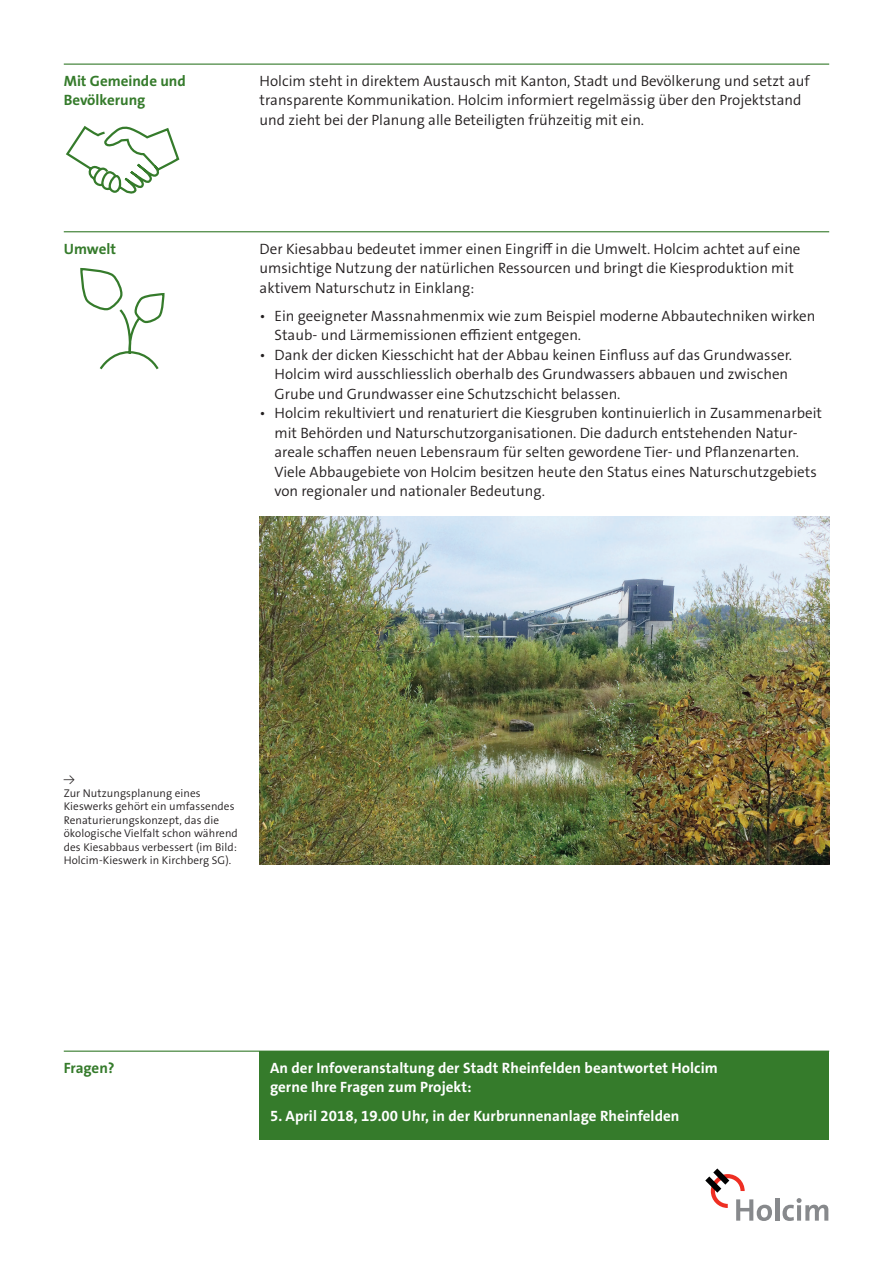
<style>
.page{position:relative;width:893px;height:1263px;background:#fff}
.page>*{position:absolute;margin:0;border:0;box-sizing:border-box;transform-origin:0 0}
.t1{font:15px/19.5px "The Sans LP4 Se Lig";color:#231f20}
.t2{font:15px/19.5px "The Sans LP7 Bld";letter-spacing:.005em;color:#fff}
.t3{font:15px/19.5px "The Sans LP7 Bld";color:#357b2b}
.t4{font:11.25px/13.5px "The Sans LP4 Se Lig";letter-spacing:.01em;color:#231f20}
</style>
<div class="page">
<img style="left:260px;top:517px;width:569px;height:347px">
<hr style="left:64px;top:1050px;width:765px;height:2px;background:#357b2b">
<hr style="left:64px;top:231px;width:765px;height:1px;background:#357b2b">
<hr style="left:64px;top:64px;width:765px;height:1px;background:#357b2b">
<div style="left:260px;top:1051px;width:569px;height:89px;background:#357b2b"></div>
<svg style="left:66px;top:126px;width:114px;height:68px"></svg>
<svg style="left:80px;top:267px;width:85px;height:103px"></svg>
<hr style="left:775px;top:1198px;width:4px;height:23px;background:#87898c">
<svg style="left:782px;top:1198px;width:46px;height:23px"></svg>
<svg style="left:705px;top:1168px;width:67px;height:53px"></svg>
<p class="t3" style="left:64px;top:71px;width:124px">Mit Gemeinde und<br>Bevölkerung</p>
<p class="t3" style="left:64px;top:239px;width:54px">Umwelt</p>
<p class="t1" style="left:260px;top:71px;width:551px">Holcim steht in direktem Austausch mit Kanton, Stadt und Bevölkerung und setzt auf transparente Kommunikation. Holcim informiert regelmässig über den Projektstand und zieht bei der Planung alle Beteiligten frühzeitig mit ein.</p>
<p class="t1" style="left:260px;top:239px;width:542px">Der Kiesabbau bedeutet immer einen Eingriff in die Umwelt. Holcim achtet auf eine umsichtige Nutzung der natürlichen Ressourcen und bringt die Kiesproduktion mit aktivem Naturschutz in Einklang:</p>
<p class="t1" style="left:274px;top:306px;width:542px;text-indent:-15px">• Ein geeigneter Massnahmenmix wie zum Beispiel moderne Abbautechniken wirken<br>Staub- und Lärmemissionen effizient entgegen.</p>
<p class="t1" style="left:274px;top:345px;width:519px;text-indent:-15px">• Dank der dicken Kiesschicht hat der Abbau keinen Einfluss auf das Grundwasser.<br>Holcim wird ausschliesslich oberhalb des Grundwassers abbauen und zwischen<br>Grube und Grundwasser eine Schutzschicht belassen.</p>
<p class="t1" style="left:274px;top:403px;width:549px;text-indent:-15px">• Holcim rekultiviert und renaturiert die Kiesgruben kontinuierlich in Zusammenarbeit mit Behörden und Naturschutzorganisationen. Die dadurch entstehenden Natur&shy;areale schaffen neuen Lebensraum für selten gewordene Tier- und Pflanzenarten.<br>Viele Abbaugebiete von Holcim besitzen heute den Status eines Naturschutzgebiets von regionaler und nationaler Bedeutung.</p>
<p class="t4" style="left:64px;top:773px;width:176px">→<br>Zur Nutzungsplanung eines<br>Kieswerks gehört ein umfassendes<br>Renaturierungskonzept, das die ökologische Vielfalt schon während des Kiesabbaus verbessert (im Bild:<br>Holcim-Kieswerk in Kirchberg SG).</p>
<p class="t3" style="left:64px;top:1058px;width:52px">Fragen?</p>
<p class="t2" style="left:270px;top:1058px;width:449px">An der Infoveranstaltung der Stadt Rheinfelden beantwortet Holcim gerne Ihre Fragen zum Projekt:</p>
<p class="t2" style="left:270px;top:1106px;width:411px">5. April 2018, 19.00 Uhr, in der Kurbrunnenanlage Rheinfelden</p>
</div>
